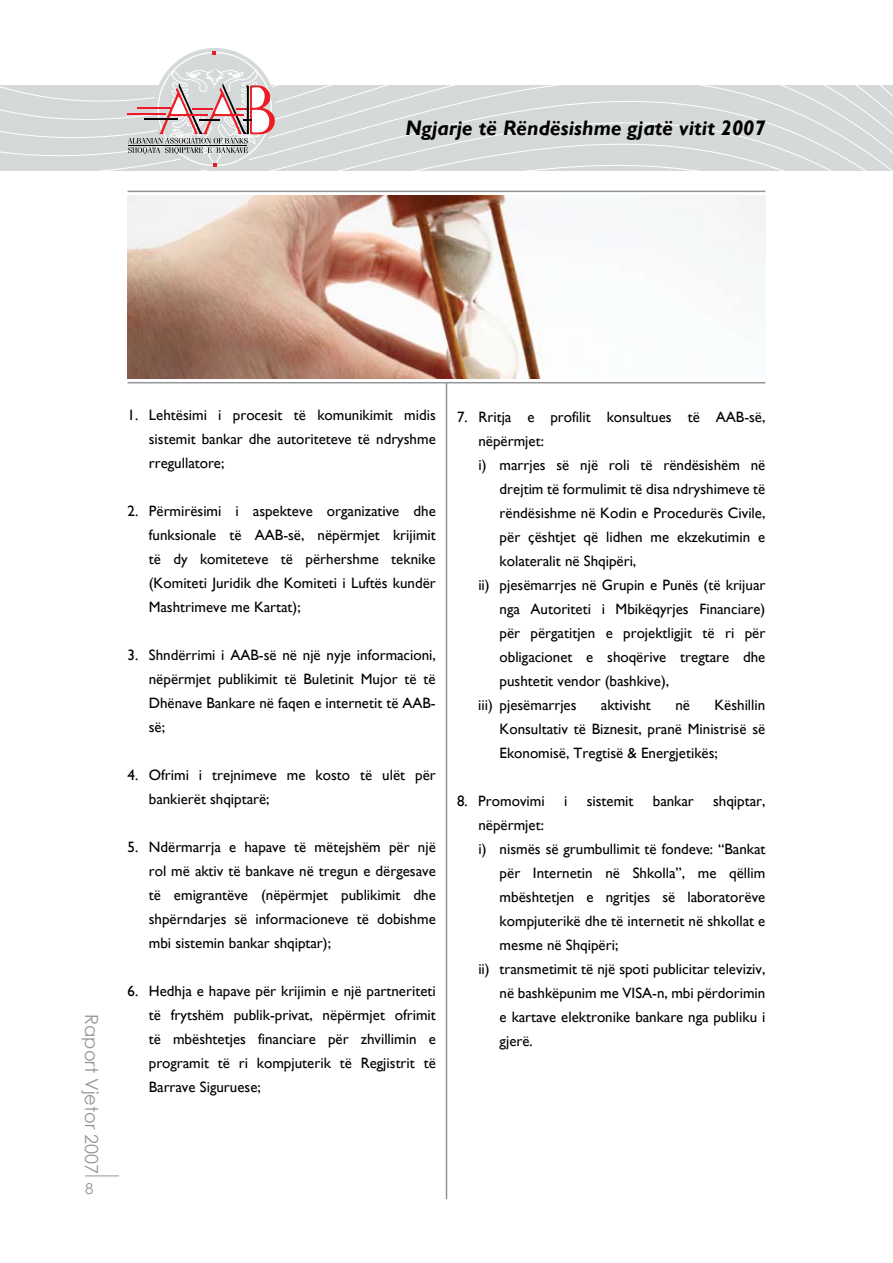
<style>
.page{position:relative;width:893px;height:1263px;background:#fff}
.page>*{position:absolute;margin:0;border:0;box-sizing:border-box;transform-origin:0 0}
.t1{font:italic 700 21px "Gill Sans";color:#000}
.t2{font:18px "Century Gothic";color:#939598}
.t3{font:15px/24px "Gill Sans";color:#000;text-align:justify}
</style>
<div class="page">
<svg style="left:0;top:85px;width:893px;height:85px;background:#d7dadb"></svg>
<hr style="left:85px;top:1175px;width:34px;height:1px;background:#939598">
<hr style="left:446px;top:383px;width:1px;height:816px;background:#939598">
<hr style="left:128px;top:382px;width:637px;height:1px;background:#939598">
<hr style="left:128px;top:191px;width:637px;height:1px;background:#939598">
<svg style="left:128px;top:51px;width:147px;height:116px"></svg>
<img style="left:128px;top:196px;width:637px;height:182px">
<h1 class="t1" style="left:405px;top:115px;width:362px">Ngjarje të Rëndësishme gjatë vitit 2007</h1>
<p class="t2" style="left:104px;top:1014px;width:161px;rotate:90deg">Raport Vjetor 2007</p>
<p class="t3" style="left:149px;top:403px;width:289px;text-indent:-21px">1. Lehtësimi i procesit të komunikimit midis sistemit bankar dhe autoriteteve të ndryshme rregullatore;</p>
<p class="t3" style="left:149px;top:499px;width:289px;text-indent:-21px">2. Përmirësimi i aspekteve organizative dhe funksionale të AAB-së, nëpërmjet krijimit të dy komiteteve të përhershme teknike (Komiteti Juridik dhe Komiteti i Luftës kundër Mashtrimeve me Kartat);</p>
<p class="t3" style="left:149px;top:643px;width:289px;text-indent:-21px">3. Shndërrimi i AAB-së në një nyje informacioni, nëpërmjet publikimit të Buletinit Mujor të të Dhënave Bankare në faqen e internetit të AAB&shy;së;</p>
<p class="t3" style="left:149px;top:763px;width:289px;text-indent:-21px">4. Ofrimi i trejnimeve me kosto të ulët për bankierët shqiptarë;</p>
<p class="t3" style="left:149px;top:835px;width:289px;text-indent:-21px">5. Ndërmarrja e hapave të mëtejshëm për një rol më aktiv të bankave në tregun e dërgesave të emigrantëve (nëpërmjet publikimit dhe shpërndarjes së informacioneve të dobishme mbi sistemin bankar shqiptar);</p>
<p class="t3" style="left:149px;top:979px;width:289px;text-indent:-21px">6. Hedhja e hapave për krijimin e një partneriteti të frytshëm publik-privat, nëpërmjet ofrimit të mbështetjes financiare për zhvillimin e programit të ri kompjuterik të Regjistrit të Barrave Siguruese;</p>
<p class="t3" style="left:457px;top:405px;width:310px">7. Rritja e profilit konsultues të AAB-së,</p>
<p class="t3" style="left:478px;top:429px;width:67px">nëpërmjet:</p>
<p class="t3" style="left:478px;top:453px;width:289px">i) marrjes së një roli të rëndësishëm në</p>
<p class="t3" style="left:500px;top:477px;width:267px">drejtim të formulimit të disa ndryshimeve të</p>
<p class="t3" style="left:500px;top:501px;width:267px">rëndësishme në Kodin e Procedurës Civile,</p>
<p class="t3" style="left:500px;top:525px;width:267px">për çështjet që lidhen me ekzekutimin e</p>
<p class="t3" style="left:500px;top:549px;width:138px">kolateralit në Shqipëri,</p>
<p class="t3" style="left:478px;top:573px;width:288px">ii) pjesëmarrjes në Grupin e Punës (të krijuar</p>
<p class="t3" style="left:500px;top:597px;width:267px">nga Autoriteti i Mbikëqyrjes Financiare)</p>
<p class="t3" style="left:500px;top:621px;width:267px">për përgatitjen e projektligjit të ri për</p>
<p class="t3" style="left:500px;top:645px;width:267px">obligacionet e shoqërive tregtare dhe</p>
<p class="t3" style="left:500px;top:669px;width:171px">pushtetit vendor (bashkive),</p>
<p class="t3" style="left:478px;top:693px;width:100px">iii) pjesëmarrjes</p>
<p class="t3" style="left:601px;top:693px;width:51px">aktivisht</p>
<p class="t3" style="left:675px;top:693px;width:16px">në</p>
<p class="t3" style="left:500px;top:693px;width:267px;text-indent:215px">Këshillin Konsultativ të Biznesit, pranë Ministrisë së Ekonomisë, Tregtisë &amp; Energjetikës;</p>
<p class="t3" style="left:457px;top:789px;width:89px">8. Promovimi</p>
<p class="t3" style="left:564px;top:789px;width:5px">i</p>
<p class="t3" style="left:587px;top:789px;width:48px">sistemit</p>
<p class="t3" style="left:653px;top:789px;width:42px">bankar</p>
<p class="t3" style="left:713px;top:789px;width:54px">shqiptar,</p>
<p class="t3" style="left:478px;top:813px;width:67px">nëpërmjet:</p>
<p class="t3" style="left:478px;top:837px;width:289px">i) nismës së grumbullimit të fondeve: “Bankat</p>
<p class="t3" style="left:500px;top:861px;width:267px">për Internetin në Shkolla”, me qëllim</p>
<p class="t3" style="left:500px;top:885px;width:267px">mbështetjen e ngritjes së laboratorëve</p>
<p class="t3" style="left:500px;top:909px;width:267px">kompjuterikë dhe të internetit në shkollat e</p>
<p class="t3" style="left:500px;top:933px;width:120px">mesme në Shqipëri;</p>
<p class="t3" style="left:478px;top:957px;width:288px">ii) transmetimit të një spoti publicitar televiziv,</p>
<p class="t3" style="left:500px;top:981px;width:267px">në bashkëpunim me VISA-n, mbi përdorimin</p>
<p class="t3" style="left:500px;top:1005px;width:267px">e kartave elektronike bankare nga publiku i</p>
<p class="t3" style="left:500px;top:1029px;width:35px">gjerë.</p>
</div>
